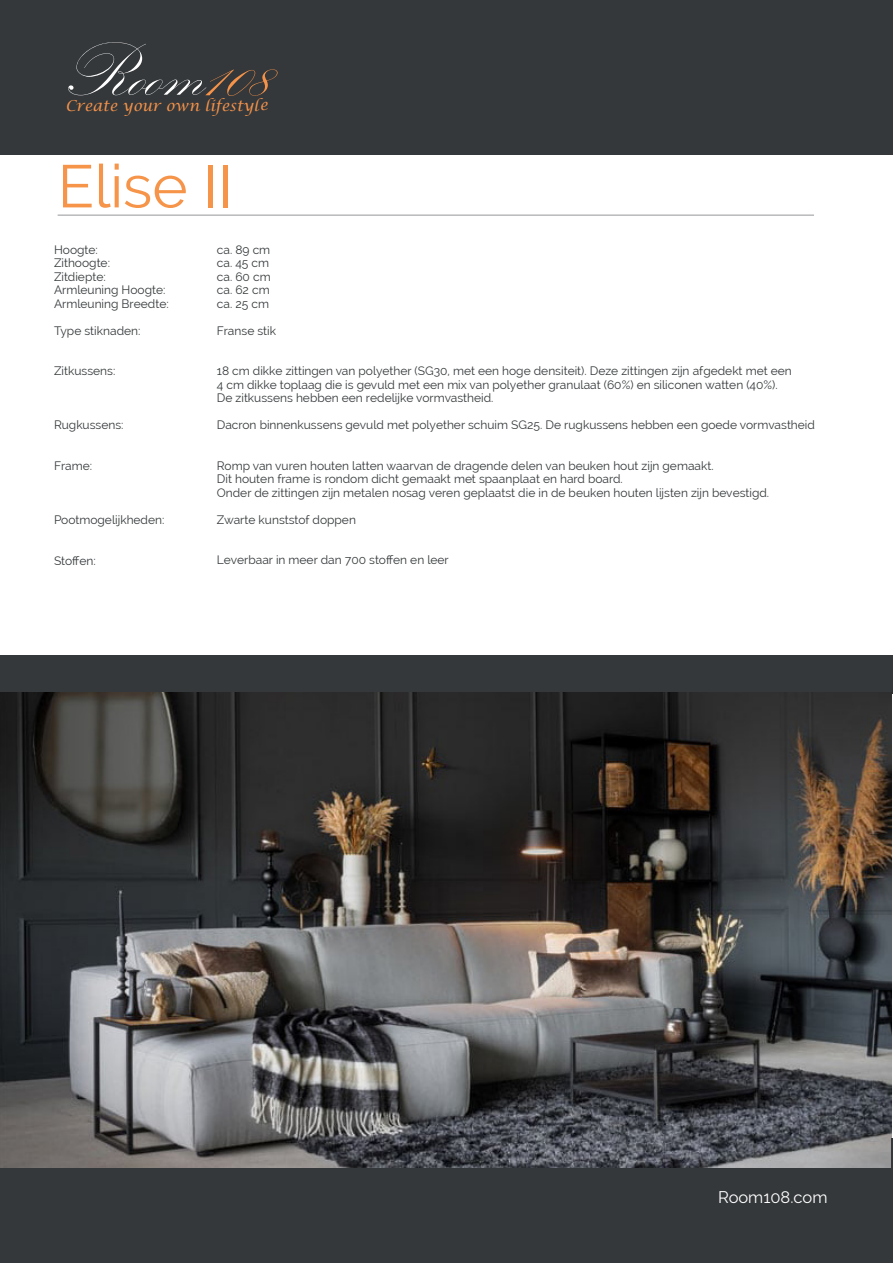
<style>
.page{position:relative;width:893px;height:1263px;background:#fff}
.page>*{position:absolute;margin:0;border:0;box-sizing:border-box;transform-origin:0 0}
.t1{font:77.4px "Kunstler Script";color:#fff}
.t2{font:60px "Raleway";color:#f69449}
.t3{font:16.5px "Raleway";color:#fff}
.t4{font:italic 15px "Lucida Calligraphy";color:#f49249}
.t5{font:12px "Raleway";color:#35393b}
.s1{color:#f69349}
</style>
<div class="page">
<div style="left:0;top:0;width:892px;height:154px;background:#35383b"></div>
<div style="left:0;top:1138px;width:891px;height:125px;background:#35383b"></div>
<div style="left:0;top:655px;width:893px;height:39px;background:#35383b"></div>
<hr style="left:58px;top:215px;width:756px;height:1px;background:#959798">
<img style="left:0;top:692px;width:892px;height:475px">
<hr style="left:892px;top:0;width:1px;height:154px;background:#35383b">
<hr style="left:892px;top:1138px;width:1px;height:125px;background:#35383b">
<h1 class="t1" style="left:59px;top:31px;width:211px">Room<span class="s1">108</span></h1>
<p class="t4" style="left:66px;top:97px;width:204px">Create your own lifestyle</p>
<p class="t2" style="left:58px;top:151px;width:177px">Elise II</p>
<p class="t5" style="left:54px;top:242px;width:45px">Hoogte:</p>
<p class="t5" style="left:54px;top:256px;width:58px">Zithoogte:</p>
<p class="t5" style="left:54px;top:269px;width:53px">Zitdiepte:</p>
<p class="t5" style="left:54px;top:283px;width:113px">Armleuning Hoogte:</p>
<p class="t5" style="left:54px;top:296px;width:116px">Armleuning Breedte:</p>
<p class="t5" style="left:54px;top:323px;width:88px">Type stiknaden:</p>
<p class="t5" style="left:54px;top:364px;width:63px">Zitkussens:</p>
<p class="t5" style="left:54px;top:418px;width:71px">Rugkussens:</p>
<p class="t5" style="left:54px;top:458px;width:40px">Frame:</p>
<p class="t5" style="left:54px;top:512px;width:112px">Pootmogelijkheden:</p>
<p class="t5" style="left:54px;top:554px;width:43px">Stoffen:</p>
<p class="t5" style="left:217px;top:242px;width:55px">ca. 89 cm</p>
<p class="t5" style="left:217px;top:256px;width:54px">ca. 45 cm</p>
<p class="t5" style="left:217px;top:269px;width:55px">ca. 60 cm</p>
<p class="t5" style="left:217px;top:283px;width:54px">ca. 62 cm</p>
<p class="t5" style="left:217px;top:296px;width:54px">ca. 25 cm</p>
<p class="t5" style="left:217px;top:323px;width:61px">Franse stik</p>
<p class="t5" style="left:217px;top:364px;width:576px">18 cm dikke zittingen van polyether (SG30, met een hoge densiteit). Deze zittingen zijn afgedekt met een</p>
<p class="t5" style="left:217px;top:377px;width:562px">4 cm dikke toplaag die is gevuld met een mix van polyether granulaat (60%) en siliconen watten (40%).</p>
<p class="t5" style="left:217px;top:391px;width:278px">De zitkussens hebben een redelijke vormvastheid.</p>
<p class="t5" style="left:217px;top:418px;width:600px">Dacron binnenkussens gevuld met polyether schuim SG25. De rugkussens hebben een goede vormvastheid</p>
<p class="t5" style="left:217px;top:458px;width:498px">Romp van vuren houten latten waarvan de dragende delen van beuken hout zijn gemaakt.</p>
<p class="t5" style="left:217px;top:472px;width:408px">Dit houten frame is rondom dicht gemaakt met spaanplaat en hard board.</p>
<p class="t5" style="left:217px;top:485px;width:554px">Onder de zittingen zijn metalen nosag veren geplaatst die in de beuken houten lijsten zijn bevestigd.</p>
<p class="t5" style="left:217px;top:512px;width:141px">Zwarte kunststof doppen</p>
<p class="t5" style="left:217px;top:553px;width:233px">Leverbaar in meer dan 700 stoffen en leer</p>
<p class="t3" style="left:718px;top:1188px;width:111px">Room108.com</p>
</div>
